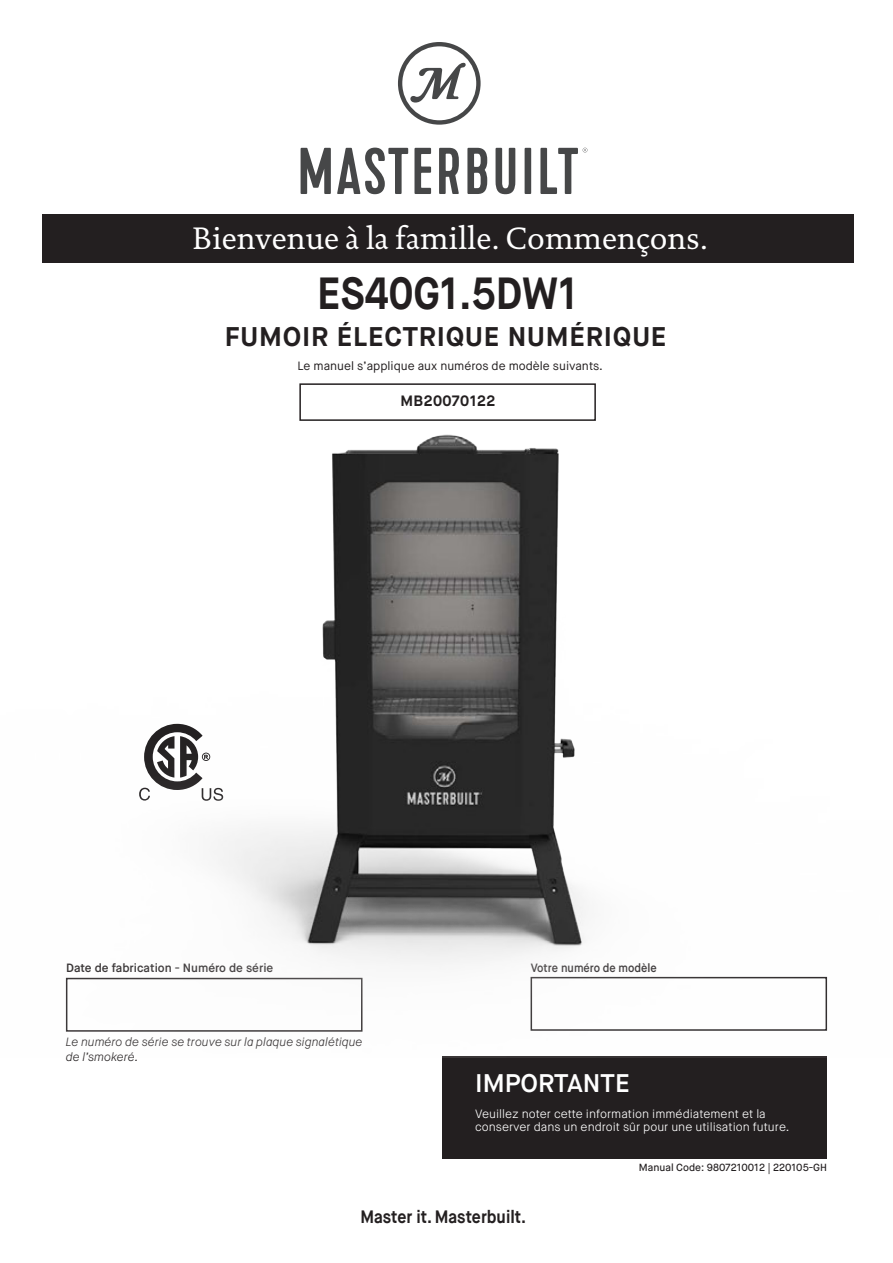
<style>
.page{position:relative;width:893px;height:1263px;background:#fff}
.page>*{position:absolute;margin:0;border:0;box-sizing:border-box;transform-origin:0 0}
.t1{font:700 45px "Maison Neue";color:#231f20;scale:.9 1}
.t2{font:31.5px "DTL Documenta TOT";color:#fff}
.t3{font:700 27px "Maison Neue";letter-spacing:.03em;color:#231f20}
.t4{font:600 25.5px "Maison Neue";color:#fff}
.t5{font:700 18px "Maison Neue";color:#231f20;scale:.9 1}
.t6{font:700 15px "Maison Neue";letter-spacing:.03em;color:#231f20}
.t7{font:300 12px/13.5px "Maison Neue";color:#fff}
.t8{font:italic 300 12px/15px "Maison Neue";color:#231f20}
.t9{font:12px "Maison Neue";color:#231f20}
.t10{font:600 12px "Maison Neue";color:#231f20}
.t11{font:600 12px "Maison Neue";color:#231f20;scale:.93 1}
.t12{font:500 10.35px "Maison Neue";color:#231f20}
</style>
<div class="page">
<svg style="left:301px;top:42px;width:286px;height:152px"></svg>
<div style="left:42px;top:214px;width:812px;height:48px;background:#231f20"></div>
<div style="left:443px;top:1056px;width:384px;height:103px;background:#231f20"></div>
<img style="left:65px;top:383px;width:763px;height:675px">
<p class="t2" style="left:193px;top:219px;width:516px">Bienvenue à la famille. Commençons.</p>
<p class="t1" style="left:317px;top:265px;width:291px">ES40G1.5DW1</p>
<p class="t3" style="left:225px;top:320px;width:443px">FUMOIR ÉLECTRIQUE NUMÉRIQUE</p>
<p class="t9" style="left:297px;top:358px;width:307px">Le manuel s’applique aux numéros de modèle suivants.</p>
<p class="t6" style="left:400px;top:391px;width:96px">MB20070122</p>
<p class="t10" style="left:66px;top:960px;width:209px">Date de fabrication - Numéro de série</p>
<p class="t11" style="left:531px;top:960px;width:137px">Votre numéro de modèle</p>
<p class="t8" style="left:66px;top:1035px;width:298px">Le numéro de série se trouve sur la plaque signalétique de l’smokeré.</p>
<p class="t4" style="left:475px;top:1067px;width:156px">IMPORTANTE</p>
<p class="t7" style="left:475px;top:1107px;width:316px">Veuillez noter cette information immédiatement et la conserver dans un endroit sûr pour une utilisation future.</p>
<p class="t12" style="left:639px;top:1160px;width:190px">Manual Code: 9807210012 | 220105-GH</p>
<p class="t5" style="left:360px;top:1205px;width:186px">Master it. Masterbuilt.</p>
</div>
